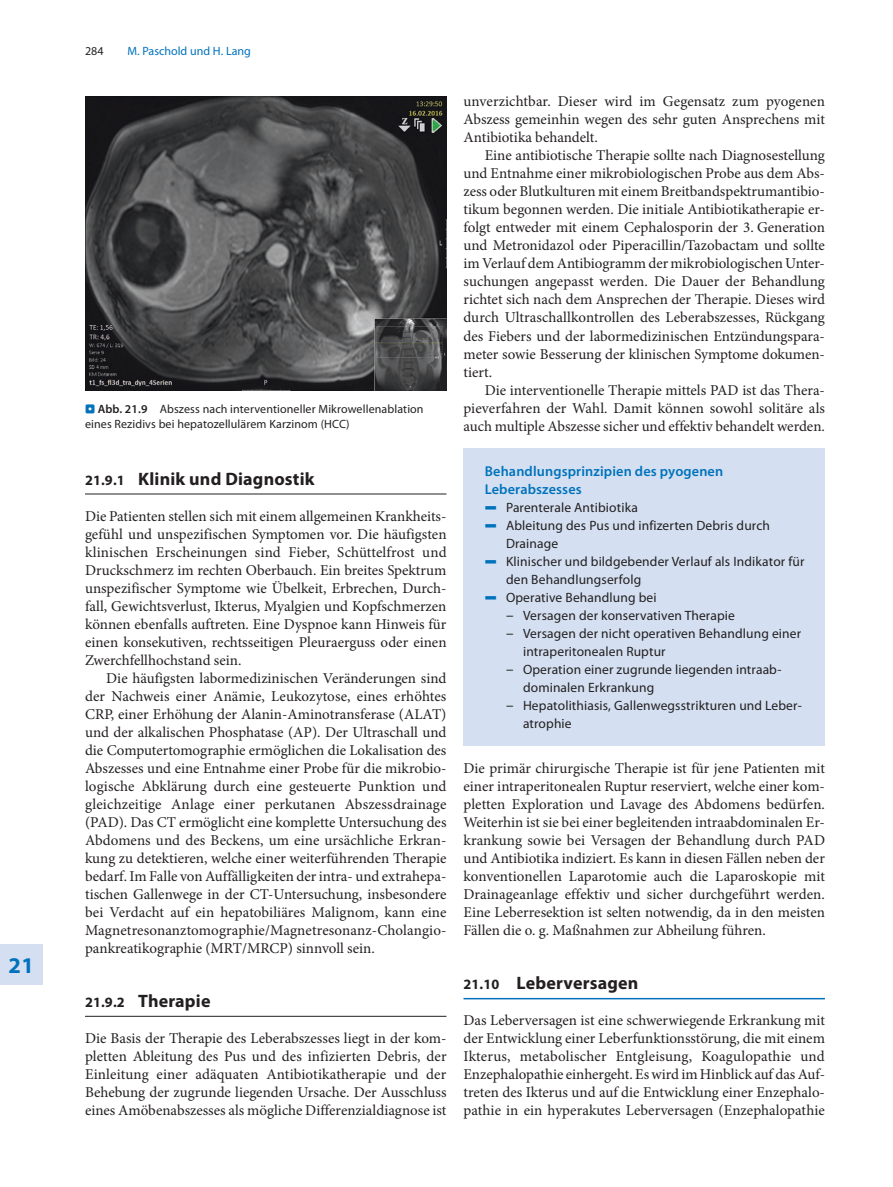
<style>
.page{position:relative;width:893px;height:1187px;background:#fff}
.page>*{position:absolute;margin:0;border:0;box-sizing:border-box;transform-origin:0 0}
.t1{font:700 22.5px "Ddnbrr Tprcxy Myriad Pro";color:#0072bc}
.t2{font:700 18px "Hqsxqg Sryxgq Myriad Pro";letter-spacing:.01em;color:#231f20}
.t3{font:15px/18px "Ydbvpn Vcxnsq Minion Pro";color:#231f20;text-align:justify}
.t4{font:600 14.25px/18px "Nyvyhf Fbqxcr Myriad Pro";letter-spacing:.01em;color:#0072bc}
.t5{font:13.5px/18px "Hrpxfv Hwsdpp Myriad Pro";letter-spacing:.01em;color:#231f20}
.t6{font:12px/15px "Hrpxfv Hwsdpp Myriad Pro";letter-spacing:.01em;color:#231f20}
.t7{font:12px "Xcywfw Njphlt Myriad Pro";color:#0072bc}
.s1{font-family:"Chbhnp Jrsvhj Blik Buttons";color:#0072bc}
.s2{font-family:"Nyvyhf Fbqxcr Myriad Pro";font-weight:600}
.s3{font-size:14.25px}
.s4{font-size:15px}
</style>
<div class="page">
<div style="left:0;top:944px;width:43px;height:40px;background:#d4e0f1"></div>
<hr style="left:85px;top:493px;width:361px;height:1px;background:#231f20">
<hr style="left:85px;top:1015px;width:361px;height:1px;background:#231f20">
<hr style="left:463px;top:997px;width:362px;height:2px;background:#0072bc">
<div style="left:463px;top:448px;width:362px;height:297px;background:#d4e0f1"></div>
<img style="left:85px;top:97px;width:361px;height:294px">
<h1 class="t1" style="left:9px;top:950px;width:27px">21</h1>
<p class="t6" style="left:85px;top:44px;width:20px">284</p>
<p class="t7" style="left:128px;top:44px;width:125px">M. Paschold und H. Lang</p>
<p class="t6" style="left:85px;top:401px;width:340px"><span class="s1">.</span> <span class="s2">Abb. 21.9</span> Abszess nach interventioneller Mikrowellenablation eines Rezidivs bei hepatozellulärem Karzinom (HCC)</p>
<p class="t2" style="left:85px;top:466px;width:231px"><span class="s3">21.9.1</span> Klinik und Diagnostik</p>
<p class="t3" style="left:85px;top:507px;width:363px">Die Patienten stellen sich mit einem allgemeinen Krankheits&shy;gefühl und unspezifischen Symptomen vor. Die häufigsten klinischen Erscheinungen sind Fieber, Schüttelfrost und Druckschmerz im rechten Oberbauch. Ein breites Spektrum unspezifischer Symptome wie Übelkeit, Erbrechen, Durch&shy;fall, Gewichtsverlust, Ikterus, Myalgien und Kopfschmerzen können ebenfalls auftreten. Eine Dyspnoe kann Hinweis für einen konsekutiven, rechtsseitigen Pleuraerguss oder einen Zwerchfellhochstand sein.</p>
<p class="t3" style="left:85px;top:669px;width:363px;text-indent:21px">Die häufigsten labormedizinischen Veränderungen sind der Nachweis einer Anämie, Leukozytose, eines erhöhtes CRP, einer Erhöhung der Alanin-Aminotransferase (ALAT) und der alkalischen Phosphatase (AP). Der Ultraschall und die Computertomographie ermöglichen die Lokalisation des Abszesses und eine Entnahme einer Probe für die mikrobio&shy;logische Abklärung durch eine gesteuerte Punktion und gleichzeitige Anlage einer perkutanen Abszessdrainage (PAD). Das CT ermöglicht eine komplette Untersuchung des Abdomens und des Beckens, um eine ursächliche Erkran&shy;kung zu detektieren, welche einer weiterführenden Therapie bedarf. Im Falle von Auffälligkeiten der intra- und extrahepa&shy;tischen Gallenwege in der CT-Untersuchung, insbesondere bei Verdacht auf ein hepatobiliäres Malignom, kann eine Magnetresonanztomographie/Magnetresonanz-Cholangio&shy;pankreatikographie (MRT/MRCP) sinnvoll sein.</p>
<p class="t2" style="left:85px;top:988px;width:127px"><span class="s3">21.9.2</span> Therapie</p>
<p class="t3" style="left:85px;top:1029px;width:363px">Die Basis der Therapie des Leberabszesses liegt in der kom&shy;pletten Ableitung des Pus und des infizierten Debris, der Einleitung einer adäquaten Antibiotikatherapie und der Behebung der zugrunde liegenden Ursache. Der Ausschluss eines Amöbenabszesses als mögliche Differenzialdiagnose ist</p>
<p class="t3" style="left:463px;top:93px;width:363px">unverzichtbar. Dieser wird im Gegensatz zum pyogenen Abszess gemeinhin wegen des sehr guten Ansprechens mit Antibiotika behandelt.</p>
<p class="t3" style="left:463px;top:147px;width:363px;text-indent:21px">Eine antibiotische Therapie sollte nach Diagnosestellung und Entnahme einer mikrobiologischen Probe aus dem Abs&shy;zess oder Blutkulturen mit einem Breitbandspektrumantibio&shy;tikum begonnen werden. Die initiale Antibiotikatherapie er&shy;folgt entweder mit einem Cephalosporin der 3. Generation und Metronidazol oder Piperacillin/Tazobactam und sollte im Verlauf dem Antibiogramm der mikrobiologischen Unter&shy;suchungen angepasst werden. Die Dauer der Behandlung richtet sich nach dem Ansprechen der Therapie. Dieses wird durch Ultraschallkontrollen des Leberabszesses, Rückgang des Fiebers und der labormedizinischen Entzündungspara&shy;meter sowie Besserung der klinischen Symptome dokumen&shy;tiert.</p>
<p class="t3" style="left:463px;top:381px;width:363px;text-indent:21px">Die interventionelle Therapie mittels PAD ist das Thera&shy;pieverfahren der Wahl. Damit können sowohl solitäre als auch multiple Abszesse sicher und effektiv behandelt werden.</p>
<p class="t4" style="left:485px;top:461px;width:240px">Behandlungsprinzipien des pyogenen<br>Leberabszesses</p>
<p class="t5" style="left:485px;top:498px;width:155px"><span class="s1">5</span> Parenterale Antibiotika</p>
<p class="t5" style="left:485px;top:516px;width:287px"><span class="s1">5</span> Ableitung des Pus und infizerten Debris durch</p>
<p class="t5" style="left:506px;top:534px;width:54px">Drainage</p>
<p class="t5" style="left:485px;top:552px;width:321px"><span class="s1">5</span> Klinischer und bildgebender Verlauf als Indikator für</p>
<p class="t5" style="left:506px;top:570px;width:137px">den Behandlungserfolg</p>
<p class="t5" style="left:485px;top:588px;width:173px"><span class="s1">5</span> Operative Behandlung bei</p>
<p class="t5" style="left:506px;top:606px;width:230px"><span class="s4">–</span> Versagen der konservativen Therapie</p>
<p class="t5" style="left:523px;top:624px;width:280px;text-indent:-17px"><span class="s4">–</span> Versagen der nicht operativen Behandlung einer intraperitonealen Ruptur</p>
<p class="t5" style="left:523px;top:660px;width:259px;text-indent:-17px"><span class="s4">–</span> Operation einer zugrunde liegenden intraab&shy;dominalen Erkrankung</p>
<p class="t5" style="left:523px;top:696px;width:279px;text-indent:-17px"><span class="s4">–</span> Hepatolithiasis, Gallenwegsstrikturen und Leber&shy;atrophie</p>
<p class="t3" style="left:463px;top:759px;width:363px">Die primär chirurgische Therapie ist für jene Patienten mit einer intraperitonealen Ruptur reserviert, welche einer kom&shy;pletten Exploration und Lavage des Abdomens bedürfen.<br>Weiterhin ist sie bei einer begleitenden intraabdominalen Er&shy;krankung sowie bei Versagen der Behandlung durch PAD und Antibiotika indiziert. Es kann in diesen Fällen neben der konventionellen Laparotomie auch die Laparoskopie mit Drainageanlage effektiv und sicher durchgeführt werden.<br>Eine Leberresektion ist selten notwendig, da in den meisten Fällen die o. g. Maßnahmen zur Abheilung führen.</p>
<p class="t2" style="left:463px;top:970px;width:176px"><span class="s3">21.10</span> Leberversagen</p>
<p class="t3" style="left:463px;top:1011px;width:363px">Das Leberversagen ist eine schwerwiegende Erkrankung mit der Entwicklung einer Leberfunktionsstörung, die mit einem Ikterus, metabolischer Entgleisung, Koagulopathie und Enzephalopathie einhergeht. Es wird im Hinblick auf das Auf&shy;treten des Ikterus und auf die Entwicklung einer Enzephalo&shy;pathie in ein hyperakutes Leberversagen (Enzephalopathie</p>
</div>
